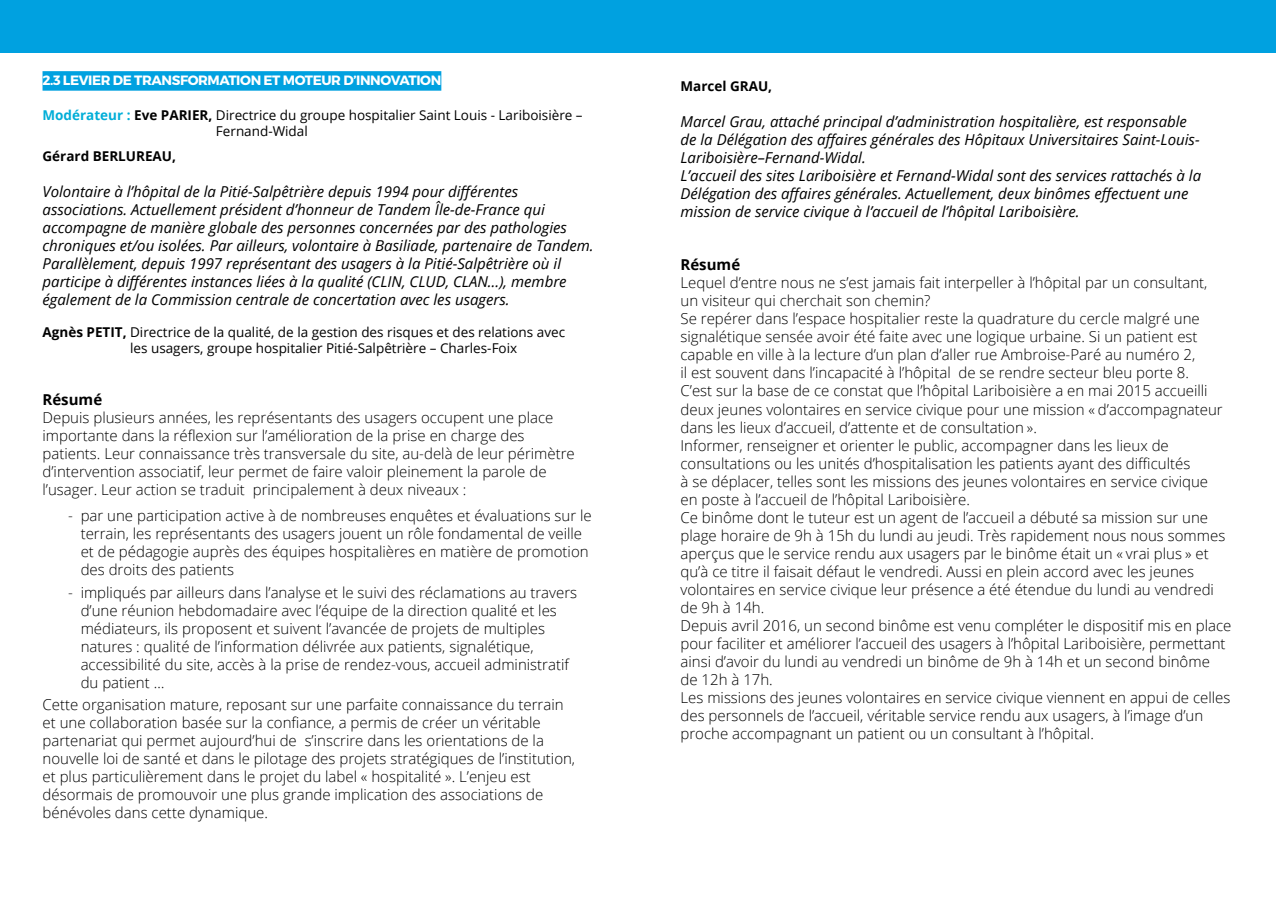
<style>
.page{position:relative;width:1276px;height:915px;background:#fff}
.page>*{position:absolute;margin:0;border:0;box-sizing:border-box;transform-origin:0 0}
.t1{font:300 15px/18px "Open Sans";color:#000}
.t2{font:italic 15px/18px "Open Sans";color:#000}
.t3{font:700 15px "Open Sans";color:#000}
.t4{font:13.5px/16.2px "Open Sans";color:#000}
.t5{font:700 13.5px "Montserrat";letter-spacing:-.03em;color:#fff}
.t6{font:700 13.5px "Open Sans";color:#000}
.s1{font-weight:700;color:#00aed8}
.s2{font-weight:700}
</style>
<div class="page">
<div style="left:0;top:0;width:1276px;height:52px;background:#00a1e0"></div>
<div style="left:43px;top:71px;width:398px;height:20px;background:#00a1e0"></div>
<p class="t5" style="left:43px;top:72px;width:400px">2.3 LEVIER DE TRANSFORMATION ET MOTEUR D’INNOVATION</p>
<p class="t4" style="left:216px;top:106px;width:368px;text-indent:-173px"><span class="s1">Modérateur :</span> <span class="s2">Eve PARIER,</span> Directrice du groupe hospitalier Saint Louis - Lariboisière –<br>Fernand-Widal</p>
<p class="t6" style="left:43px;top:146px;width:135px">Gérard BERLUREAU,</p>
<p class="t2" style="left:43px;top:182px;width:552px">Volontaire à l’hôpital de la Pitié-Salpêtrière depuis 1994 pour différentes associations. Actuellement président d’honneur de Tandem Île-de-France qui accompagne de manière globale des personnes concernées par des pathologies chroniques et/ou isolées. Par ailleurs, volontaire à Basiliade, partenaire de Tandem.<br>Parallèlement, depuis 1997 représentant des usagers à la Pitié-Salpêtrière où il participe à différentes instances liées à la qualité (CLIN, CLUD, CLAN…), membre également de la Commission centrale de concertation avec les usagers.</p>
<p class="t4" style="left:130px;top:324px;width:436px;text-indent:-88px"><span class="s2">Agnès PETIT,</span> Directrice de la qualité, de la gestion des risques et des relations avec les usagers, groupe hospitalier Pitié-Salpêtrière – Charles-Foix</p>
<p class="t3" style="left:43px;top:388px;width:61px">Résumé</p>
<p class="t1" style="left:43px;top:407px;width:534px">Depuis plusieurs années, les représentants des usagers occupent une place importante dans la réflexion sur l’amélioration de la prise en charge des patients. Leur connaissance très transversale du site, au-delà de leur périmètre d’intervention associatif, leur permet de faire valoir pleinement la parole de l’usager. Leur action se traduit principalement à deux niveaux :</p>
<p class="t1" style="left:81px;top:506px;width:512px;text-indent:-13px">- par une participation active à de nombreuses enquêtes et évaluations sur le terrain, les représentants des usagers jouent un rôle fondamental de veille et de pédagogie auprès des équipes hospitalières en matière de promotion des droits des patients</p>
<p class="t1" style="left:81px;top:582px;width:498px;text-indent:-13px">- impliqués par ailleurs dans l’analyse et le suivi des réclamations au travers d’une réunion hebdomadaire avec l’équipe de la direction qualité et les médiateurs, ils proposent et suivent l’avancée de projets de multiples natures : qualité de l’information délivrée aux patients, signalétique, accessibilité du site, accès à la prise de rendez-vous, accueil administratif du patient …</p>
<p class="t1" style="left:43px;top:694px;width:534px">Cette organisation mature, reposant sur une parfaite connaissance du terrain et une collaboration basée sur la confiance, a permis de créer un véritable partenariat qui permet aujourd’hui de s’inscrire dans les orientations de la nouvelle loi de santé et dans le pilotage des projets stratégiques de l’institution, et plus particulièrement dans le projet du label « hospitalité ». L’enjeu est désormais de promouvoir une plus grande implication des associations de bénévoles dans cette dynamique.</p>
<p class="t6" style="left:680px;top:77px;width:93px">Marcel GRAU,</p>
<p class="t2" style="left:680px;top:112px;width:522px">Marcel Grau, attaché principal d’administration hospitalière, est responsable de la Délégation des affaires générales des Hôpitaux Universitaires Saint-Louis-Lariboisière–Fernand-Widal.<br>L’accueil des sites Lariboisière et Fernand-Widal sont des services rattachés à la Délégation des affaires générales. Actuellement, deux binômes effectuent une mission de service civique à l’accueil de l’hôpital Lariboisière.</p>
<p class="t3" style="left:680px;top:254px;width:61px">Résumé</p>
<p class="t1" style="left:680px;top:273px;width:552px">Lequel d’entre nous ne s’est jamais fait interpeller à l’hôpital par un consultant,<br>un visiteur qui cherchait son chemin?<br>Se repérer dans l’espace hospitalier reste la quadrature du cercle malgré une signalétique sensée avoir été faite avec une logique urbaine. Si un patient est capable en ville à la lecture d’un plan d’aller rue Ambroise-Paré au numéro 2,<br>il est souvent dans l’incapacité à l’hôpital de se rendre secteur bleu porte 8.<br>C’est sur la base de ce constat que l’hôpital Lariboisière a en mai 2015 accueilli deux jeunes volontaires en service civique pour une mission « d’accompagnateur dans les lieux d’accueil, d’attente et de consultation ».<br>Informer, renseigner et orienter le public, accompagner dans les lieux de consultations ou les unités d’hospitalisation les patients ayant des difficultés<br>à se déplacer, telles sont les missions des jeunes volontaires en service civique<br>en poste à l’accueil de l’hôpital Lariboisière.<br>Ce binôme dont le tuteur est un agent de l’accueil a débuté sa mission sur une plage horaire de 9h à 15h du lundi au jeudi. Très rapidement nous nous sommes aperçus que le service rendu aux usagers par le binôme était un « vrai plus » et qu’à ce titre il faisait défaut le vendredi. Aussi en plein accord avec les jeunes volontaires en service civique leur présence a été étendue du lundi au vendredi de 9h à 14h.<br>Depuis avril 2016, un second binôme est venu compléter le dispositif mis en place pour faciliter et améliorer l’accueil des usagers à l’hôpital Lariboisière, permettant ainsi d’avoir du lundi au vendredi un binôme de 9h à 14h et un second binôme<br>de 12h à 17h.<br>Les missions des jeunes volontaires en service civique viennent en appui de celles des personnels de l’accueil, véritable service rendu aux usagers, à l’image d’un proche accompagnant un patient ou un consultant à l’hôpital.</p>
</div>
